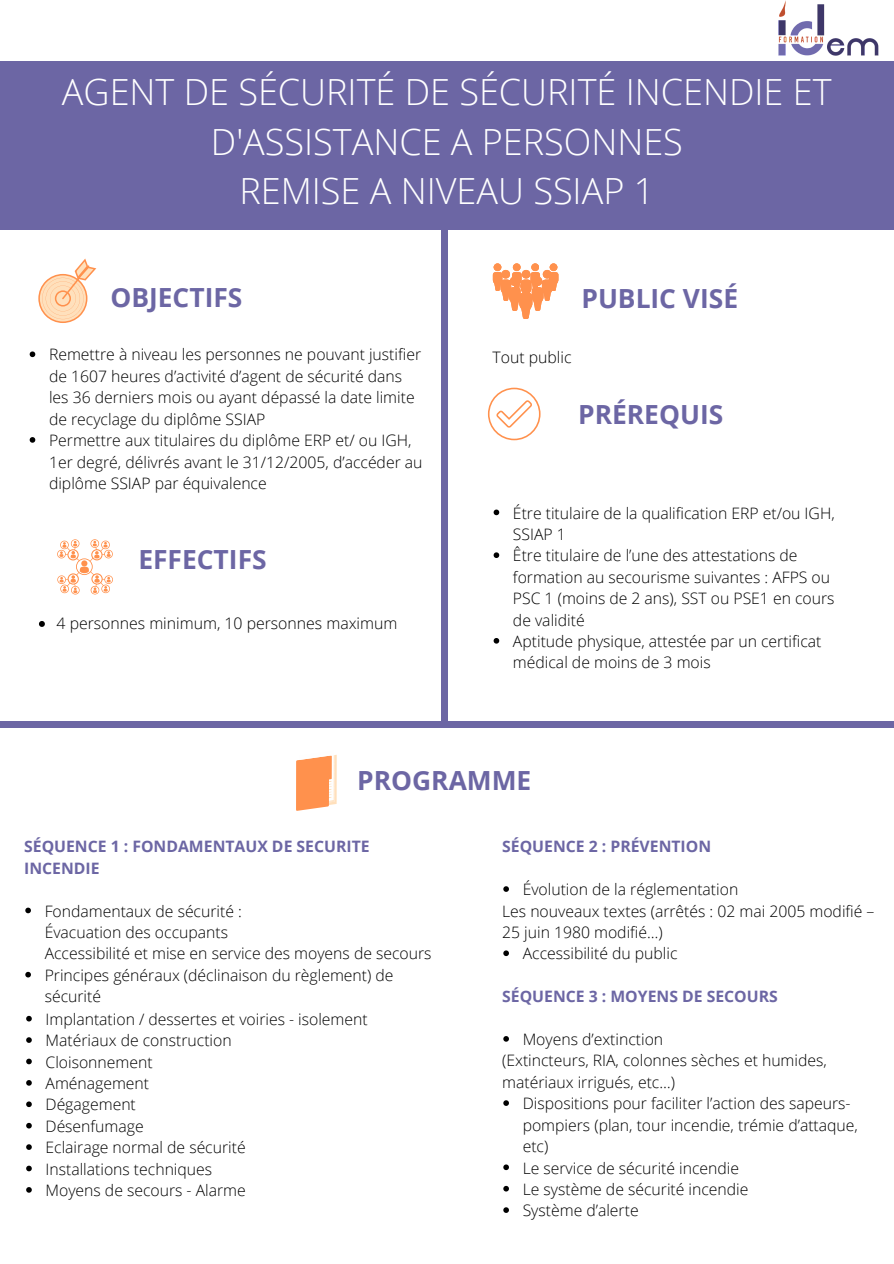
<style>
.page{position:relative;width:894px;height:1264px;background:#fff}
.page>*{position:absolute;margin:0;border:0;box-sizing:border-box;transform-origin:0 0}
.t1{font:300 36px/49.5px "Open Sans";color:#fff;text-align:center}
.t2{font:700 26.4px "Open Sans";color:#6c66a4}
.t3{font:300 15.75px/21.5px "Open Sans";color:#000}
.t4{font:700 15.75px/21.5px "Open Sans";color:#6c66a4}
</style>
<div class="page">
<div style="left:0;top:61px;width:893px;height:168px;background:#6c66a4"></div>
<svg style="left:38px;top:258px;width:58px;height:65px"></svg>
<svg style="left:492px;top:263px;width:66px;height:56px"></svg>
<div style="left:520px;top:281px;width:11px;height:10px;background:#ff914d;border-radius:50%"></div>
<svg style="left:488px;top:387px;width:52px;height:53px"></svg>
<svg style="left:59px;top:541px;width:52px;height:52px"></svg>
<svg style="left:296px;top:755px;width:40px;height:56px;background:#fea872"></svg>
<svg style="left:39px;top:621px;width:6px;height:6px"></svg>
<div style="left:0;top:722px;width:893px;height:5px;background:#6c66a4"></div>
<div style="left:441px;top:207px;width:6px;height:517px;background:#6c66a4"></div>
<svg style="left:26px;top:1015px;width:6px;height:6px"></svg>
<svg style="left:26px;top:1037px;width:6px;height:5px"></svg>
<svg style="left:26px;top:1058px;width:6px;height:6px"></svg>
<svg style="left:26px;top:1080px;width:6px;height:5px"></svg>
<svg style="left:26px;top:1101px;width:6px;height:6px"></svg>
<svg style="left:26px;top:1122px;width:6px;height:6px"></svg>
<svg style="left:26px;top:1144px;width:6px;height:5px"></svg>
<svg style="left:26px;top:1165px;width:6px;height:6px"></svg>
<svg style="left:26px;top:1187px;width:6px;height:5px"></svg>
<svg style="left:503px;top:886px;width:6px;height:5px"></svg>
<svg style="left:503px;top:950px;width:6px;height:6px"></svg>
<svg style="left:503px;top:1036px;width:6px;height:5px"></svg>
<svg style="left:503px;top:1100px;width:6px;height:5px"></svg>
<svg style="left:503px;top:1164px;width:6px;height:6px"></svg>
<svg style="left:503px;top:1185px;width:6px;height:6px"></svg>
<svg style="left:503px;top:1207px;width:6px;height:5px"></svg>
<svg style="left:30px;top:351px;width:5px;height:6px"></svg>
<svg style="left:30px;top:437px;width:5px;height:6px"></svg>
<svg style="left:493px;top:509px;width:6px;height:6px"></svg>
<svg style="left:493px;top:552px;width:6px;height:6px"></svg>
<svg style="left:493px;top:638px;width:6px;height:5px"></svg>
<svg style="left:25px;top:907px;width:6px;height:6px"></svg>
<svg style="left:25px;top:971px;width:6px;height:6px"></svg>
<img style="left:778px;top:0;width:100px;height:55px">
<h1 class="t1" style="left:62px;top:66px;width:770px">AGENT DE SÉCURITÉ DE SÉCURITÉ INCENDIE ET<br>D'ASSISTANCE A PERSONNES<br>REMISE A NIVEAU SSIAP 1</h1>
<h2 class="t2" style="left:110px;top:279px;width:133px">OBJECTIFS</h2>
<h2 class="t2" style="left:581px;top:279px;width:158px">PUBLIC VISÉ</h2>
<p class="t3" style="left:49px;top:343px;width:375px">Remettre à niveau les personnes ne pouvant justifier de 1607 heures d’activité d’agent de sécurité dans les 36 derniers mois ou ayant dépassé la date limite de recyclage du diplôme SSIAP<br>Permettre aux titulaires du diplôme ERP et/ ou IGH, 1er degré, délivrés avant le 31/12/2005, d’accéder au diplôme SSIAP par équivalence</p>
<h2 class="t2" style="left:138px;top:540px;width:130px">EFFECTIFS</h2>
<p class="t3" style="left:57px;top:612px;width:342px">4 personnes minimum, 10 personnes maximum</p>
<p class="t3" style="left:492px;top:346px;width:81px">Tout public</p>
<h2 class="t2" style="left:578px;top:395px;width:146px">PRÉREQUIS</h2>
<p class="t3" style="left:513px;top:501px;width:323px">Étre titulaire de la qualification ERP et/ou IGH, SSIAP 1<br>Être titulaire de l’une des attestations de formation au secourisme suivantes : AFPS ou PSC 1 (moins de 2 ans), SST ou PSE1 en cours de validité<br>Aptitude physique, attestée par un certificat médical de moins de 3 mois</p>
<h2 class="t2" style="left:357px;top:761px;width:176px">PROGRAMME</h2>
<p class="t4" style="left:24px;top:835px;width:347px">SÉQUENCE 1 : FONDAMENTAUX DE SECURITE<br>INCENDIE</p>
<p class="t3" style="left:45px;top:899px;width:199px">Fondamentaux de sécurité :</p>
<p class="t3" style="left:45px;top:921px;width:388px">Évacuation des occupants<br>Accessibilité et mise en service des moyens de secours</p>
<p class="t3" style="left:45px;top:964px;width:350px">Principes généraux (déclinaison du règlement) de sécurité</p>
<p class="t3" style="left:46px;top:1008px;width:323px">Implantation / dessertes et voiries - isolement<br>Matériaux de construction<br>Cloisonnement<br>Aménagement<br>Dégagement<br>Désenfumage<br>Eclairage normal de sécurité<br>Installations techniques<br>Moyens de secours - Alarme</p>
<p class="t4" style="left:502px;top:835px;width:210px">SÉQUENCE 2 : PRÉVENTION</p>
<p class="t3" style="left:522px;top:878px;width:217px">Évolution de la réglementation</p>
<p class="t3" style="left:502px;top:899px;width:373px">Les nouveaux textes (arrêtés : 02 mai 2005 modifié –<br>25 juin 1980 modifié…)</p>
<p class="t3" style="left:522px;top:942px;width:156px">Accessibilité du public</p>
<p class="t4" style="left:502px;top:985px;width:277px">SÉQUENCE 3 : MOYENS DE SECOURS</p>
<p class="t3" style="left:522px;top:1028px;width:142px">Moyens d’extinction</p>
<p class="t3" style="left:502px;top:1049px;width:326px">(Extincteurs, RIA, colonnes sèches et humides, matériaux irrigués, etc…)</p>
<p class="t3" style="left:522px;top:1092px;width:336px">Dispositions pour faciliter l’action des sapeurs&shy;pompiers (plan, tour incendie, trémie d’attaque, etc)<br>Le service de sécurité incendie<br>Le système de sécurité incendie<br>Système d’alerte</p>
</div>
